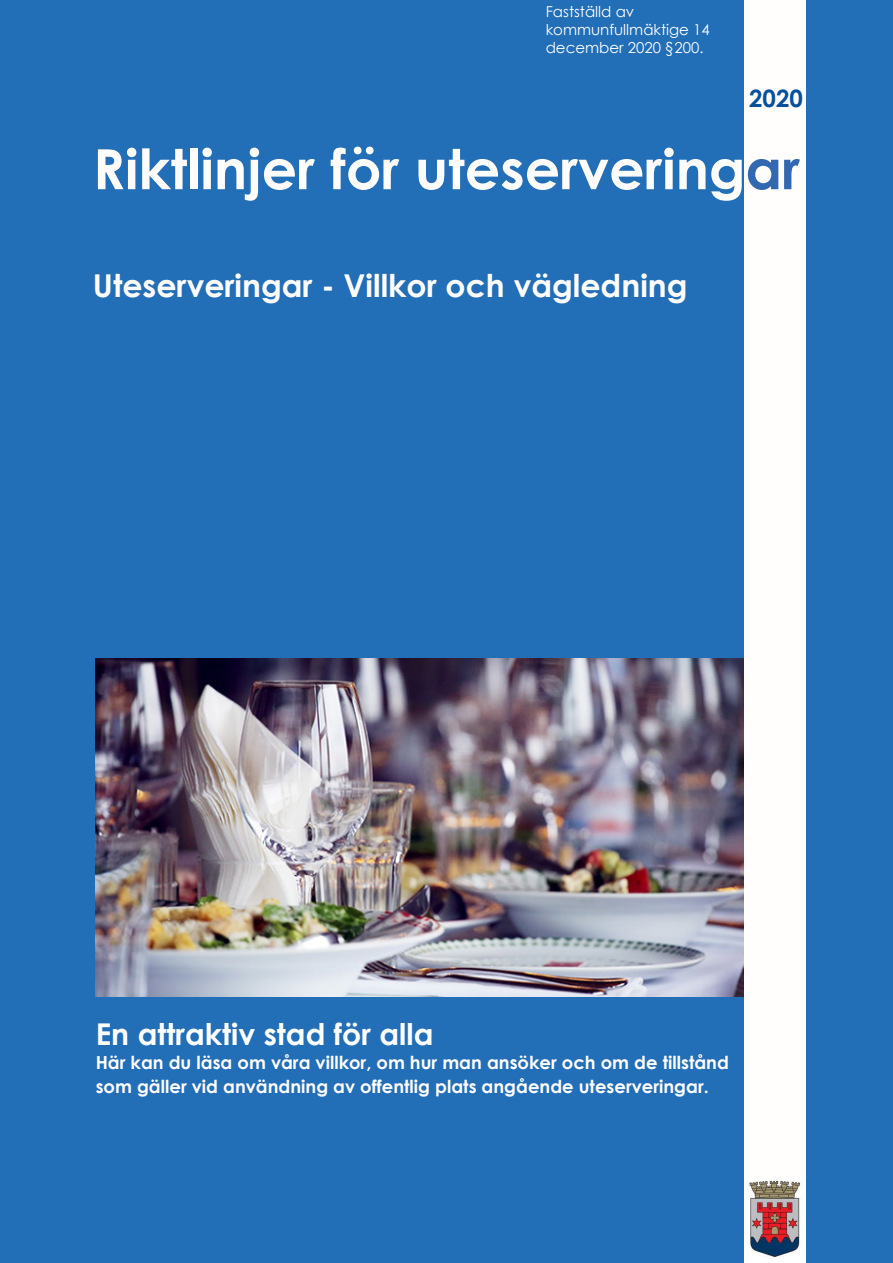
<style>
.page{position:relative;width:893px;height:1263px;background:#226eb7}
.page>*{position:absolute;margin:0;border:0;box-sizing:border-box;transform-origin:0 0}
.t1{font:700 55.5px "Century Gothic";color:#fefcfa}
.t2{font:700 31.5px "Century Gothic";color:#fefcfa}
.t3{font:700 30px "Century Gothic";color:#fff}
.t4{font:700 24px "Century Gothic";color:#08509c}
.t5{font:700 18px "Century Gothic";color:#fefcfa}
.t6{font:15px/18px "Century Gothic";color:#fff}
.s1{color:#fffefc}
.s2{color:#3267b2}
</style>
<div class="page">
<img style="left:96px;top:658px;width:648px;height:339px">
<div style="left:744px;top:0;width:62px;height:1263px;background:#fffefc"></div>
<img style="left:749px;top:1180px;width:52px;height:78px">
<p class="t6" style="left:546px;top:3px;width:166px">Fastställd av kommunfullmäktige 14 december 2020 §200.</p>
<p class="t4" style="left:749px;top:80px;width:55px">2020</p>
<p class="t1" style="left:93px;top:127px;width:708px">Riktlinjer för uteserverin<span class="s1">g</span><span class="s2">ar</span></p>
<p class="t2" style="left:93px;top:262px;width:596px">Uteserveringar - Villkor och vägledning</p>
<p class="t3" style="left:96px;top:1012px;width:339px">En attraktiv stad för alla</p>
<p class="t5" style="left:96px;top:1049px;width:635px">Här kan du läsa om våra villkor, om hur man ansöker och om de tillstånd</p>
<p class="t5" style="left:96px;top:1073px;width:615px">som gäller vid användning av offentlig plats angående uteserveringar.</p>
</div>
